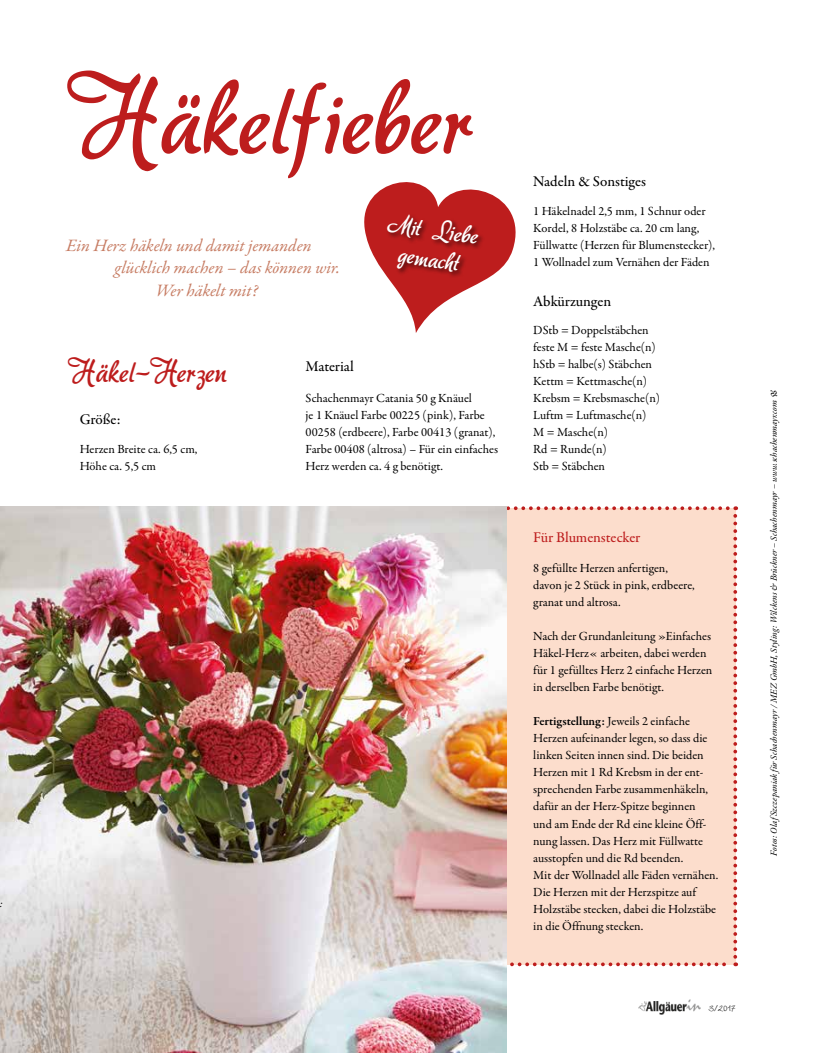
<style>
.page{position:relative;width:815px;height:1053px;background:#fff}
.page>*{position:absolute;margin:0;border:0;box-sizing:border-box;transform-origin:0 0}
.t1{font:100.12px "aka Dora";color:#bd1d1d}
.t2{font:30px "aka Dora";color:#bd1d1d}
.t3{font:24.12px/29px "aka Dora";color:#fff;text-align:center}
.t4{font:italic 17.5px "Garamond Premr Pro";color:#c77d64}
.t5{font:500 15px "Garamond Premr Pro";letter-spacing:-.005em;color:#000}
.t6{font:500 15px "Garamond Premr Pro";letter-spacing:-.005em;color:#bd1d1d}
.t7{font:12.5px/17px "Garamond Premr Pro";color:#000}
.t8{font:12.5px "Wiesbaden Swing";color:#000}
.t9{font:italic 11.25px "Garamond Premr Pro";color:#000}
.t10{font:italic 9.38px "Garamond Premr Pro";letter-spacing:-.005em;color:#000}
.s1{font-weight:600}
</style>
<div class="page">
<img style="left:638px;top:999px;width:63px;height:14px">
<div style="left:507px;top:506px;width:230px;height:460px;background:#fcddcc"></div>
<img style="left:0;top:506px;width:507px;height:546px">
<svg style="left:364px;top:182px;width:152px;height:151px"></svg>
<div style="left:386px;top:214px;width:99px;height:64px;background:#000;opacity:.6"></div>
<p class="t9" style="left:-1px;top:896px;width:4px">:</p>
<h1 class="t1" style="left:66px;top:51px;width:409px">Häkelfieber</h1>
<h3 class="t4" style="left:66px;top:234px;width:247px">Ein Herz häkeln und damit jemanden</h3>
<h3 class="t4" style="left:115px;top:256px;width:227px">glücklich machen – das können wir.</h3>
<h3 class="t4" style="left:156px;top:279px;width:104px">Wer häkelt mit?</h3>
<h3 class="t3" style="left:390px;top:208px;width:94px;rotate:8deg">Mit Liebe gemacht</h3>
<h2 class="t2" style="left:68px;top:351px;width:160px">Häkel-Herzen</h2>
<p class="t5" style="left:306px;top:357px;width:50px">Material</p>
<p class="t7" style="left:306px;top:390px;width:194px">Schachenmayr Catania 50 g Knäuel<br>je 1 Knäuel Farbe 00225 (pink), Farbe 00258 (erdbeere), Farbe 00413 (granat), Farbe 00408 (altrosa) – Für ein einfaches Herz werden ca. 4 g benötigt.</p>
<p class="t5" style="left:80px;top:410px;width:43px">Größe:</p>
<p class="t7" style="left:80px;top:441px;width:119px">Herzen Breite ca. 6,5 cm,<br>Höhe ca. 5,5 cm</p>
<p class="t5" style="left:533px;top:172px;width:114px">Nadeln &amp; Sonstiges</p>
<p class="t7" style="left:533px;top:203px;width:183px">1 Häkelnadel 2,5 mm, 1 Schnur oder Kordel, 8 Holzstäbe ca. 20 cm lang, Füllwatte (Herzen für Blumenstecker), 1 Wollnadel zum Vernähen der Fäden</p>
<p class="t5" style="left:533px;top:292px;width:79px">Abkürzungen</p>
<p class="t7" style="left:533px;top:322px;width:128px">DStb = Doppelstäbchen feste M = feste Masche(n) hStb = halbe(s) Stäbchen<br>Kettm = Kettmasche(n)<br>Krebsm = Krebsmasche(n)<br>Luftm = Luftmasche(n)<br>M = Masche(n)<br>Rd = Runde(n)<br>Stb = Stäbchen</p>
<p class="t6" style="left:533px;top:528px;width:109px">Für Blumenstecker</p>
<p class="t7" style="left:533px;top:560px;width:163px">8 gefüllte Herzen anfertigen, davon je 2 Stück in pink, erdbeere, granat und altrosa.</p>
<p class="t7" style="left:533px;top:628px;width:181px">Nach der Grundanleitung »Einfaches Häkel-Herz« arbeiten, dabei werden für 1 gefülltes Herz 2 einfache Herzen in derselben Farbe benötigt.</p>
<p class="t7" style="left:533px;top:713px;width:187px"><span class="s1">Fertigstellung:</span> Jeweils 2 einfache Herzen aufeinander legen, so dass die linken Seiten innen sind. Die beiden Herzen mit 1 Rd Krebsm in der ent&shy;sprechenden Farbe zusammenhäkeln, dafür an der Herz-Spitze beginnen<br>und am Ende der Rd eine kleine Öff&shy;nung lassen. Das Herz mit Füllwatte ausstopfen und die Rd beenden.<br>Mit der Wollnadel alle Fäden vernähen.<br>Die Herzen mit der Herzspitze auf Holzstäbe stecken, dabei die Holzstäbe in die Öffnung stecken.</p>
<p class="t8" style="left:708px;top:1001px;width:28px">3/2017</p>
<p class="t10" style="left:768px;top:855px;width:457px;rotate:-90deg">Fotos: OlafSzczepaniak für Schachenmayr / MEZ GmbH, Styling: Wilckens &amp; Brückner – Schachenmayr – www.schachenmayr.com</p>
</div>
